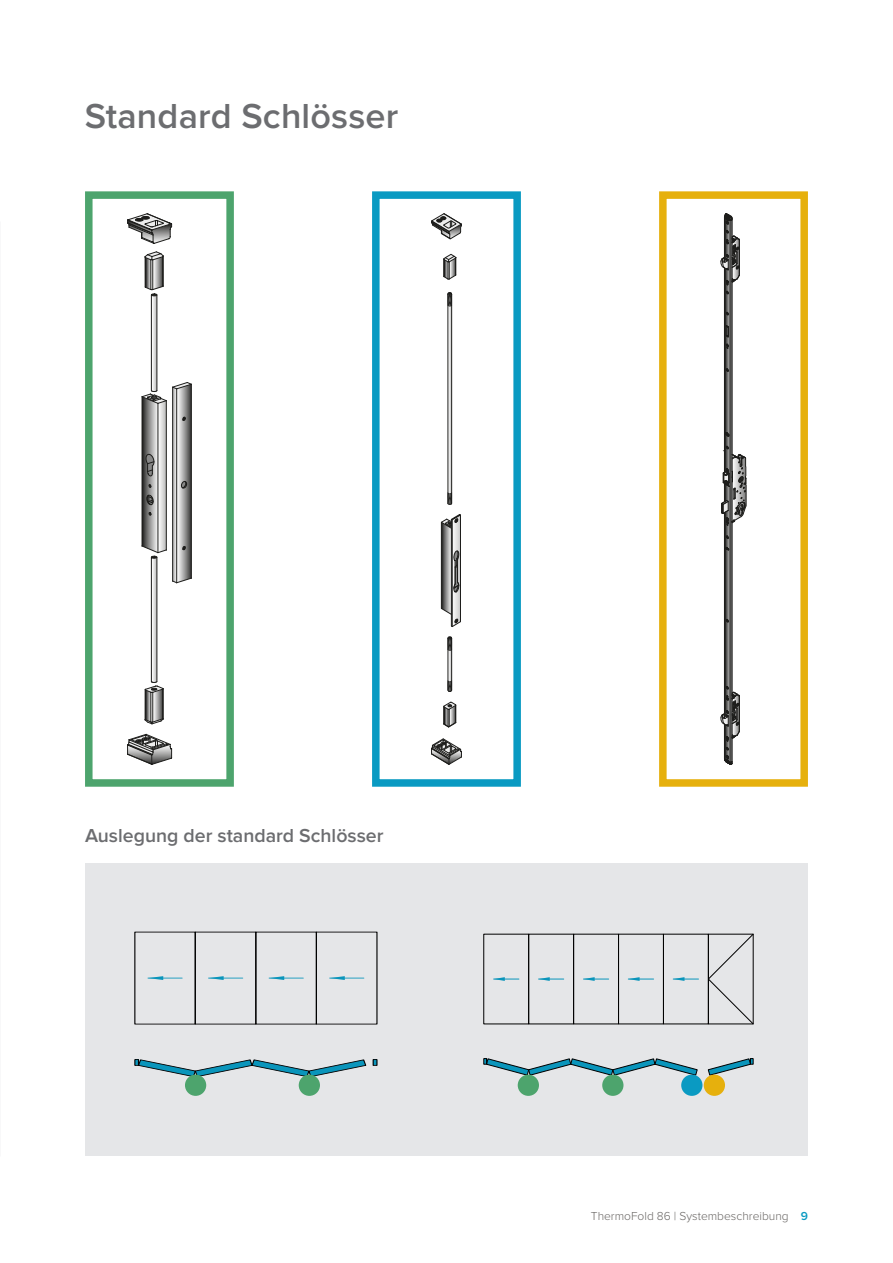
<style>
.page{position:relative;width:893px;height:1263px;background:#fff}
.page>*{position:absolute;margin:0;border:0;box-sizing:border-box;transform-origin:0 0}
.Titel_1_Grau{font:600 36px "Proxima Nova";letter-spacing:.005em;color:#6c6d70}
.Titel_3_11_Pt_Grau{font:600 19.5px "Proxima Nova";color:#6c6d70}
.t1{font:300 12px "Proxima Nova";color:#6a6765}
.s1{font-weight:600;color:#0a9ac2}
</style>
<div class="page">
<div style="left:85px;top:863px;width:723px;height:293px;background:#e5e6e8"></div>
<svg style="left:85px;top:191px;width:149px;height:596px"></svg>
<svg style="left:372px;top:191px;width:149px;height:596px"></svg>
<svg style="left:659px;top:191px;width:149px;height:596px"></svg>
<div style="left:483px;top:934px;width:46px;height:90px;border:1px solid #000"></div>
<div style="left:528px;top:934px;width:46px;height:90px;border:1px solid #000"></div>
<div style="left:573px;top:934px;width:46px;height:90px;border:1px solid #000"></div>
<svg style="left:539px;top:977px;width:25px;height:4px"></svg>
<svg style="left:707px;top:1058px;width:46px;height:17px"></svg>
<svg style="left:494px;top:977px;width:25px;height:4px"></svg>
<svg style="left:583px;top:977px;width:26px;height:4px"></svg>
<svg style="left:707px;top:933px;width:47px;height:92px"></svg>
<div style="left:663px;top:934px;width:46px;height:90px;border:1px solid #000"></div>
<svg style="left:628px;top:977px;width:26px;height:4px"></svg>
<div style="left:618px;top:934px;width:46px;height:90px;border:1px solid #000"></div>
<svg style="left:483px;top:1058px;width:215px;height:17px"></svg>
<svg style="left:673px;top:977px;width:25px;height:4px"></svg>
<div style="left:195px;top:932px;width:61px;height:92px;border:1px solid #000"></div>
<div style="left:255px;top:932px;width:62px;height:92px;border:1px solid #000"></div>
<div style="left:316px;top:932px;width:61px;height:92px;border:1px solid #000"></div>
<hr style="left:209px;top:978px;width:34px;height:1px;background:#0a95bb">
<svg style="left:209px;top:976px;width:15px;height:4px"></svg>
<svg style="left:373px;top:1059px;width:4px;height:7px"></svg>
<hr style="left:148px;top:978px;width:34px;height:1px;background:#0a95bb">
<svg style="left:148px;top:976px;width:15px;height:4px"></svg>
<hr style="left:269px;top:978px;width:34px;height:1px;background:#0a95bb">
<svg style="left:269px;top:976px;width:15px;height:4px"></svg>
<hr style="left:330px;top:978px;width:34px;height:1px;background:#0a95bb">
<svg style="left:330px;top:976px;width:15px;height:4px"></svg>
<svg style="left:135px;top:1059px;width:232px;height:18px"></svg>
<div style="left:602px;top:1074px;width:21px;height:22px;background:#4da46d;border-radius:50%"></div>
<div style="left:518px;top:1074px;width:21px;height:22px;background:#4da46d;border-radius:50%"></div>
<div style="left:299px;top:1074px;width:21px;height:22px;background:#4da46d;border-radius:50%"></div>
<div style="left:185px;top:1074px;width:21px;height:22px;background:#4da46d;border-radius:50%"></div>
<div style="left:681px;top:1074px;width:21px;height:22px;background:#0a9ac2;border-radius:50%"></div>
<div style="left:704px;top:1074px;width:21px;height:22px;background:#e6b00d;border-radius:50%"></div>
<p class="Titel_1_Grau" style="left:85px;top:95px;width:315px">Standard Schlösser</p>
<p class="Titel_3_11_Pt_Grau" style="left:85px;top:824px;width:300px">Auslegung der standard Schlösser</p>
<p class="t1" style="left:591px;top:1208px;width:219px">ThermoFold 86 | Systembeschreibung <span class="s1">9</span></p>
</div>
